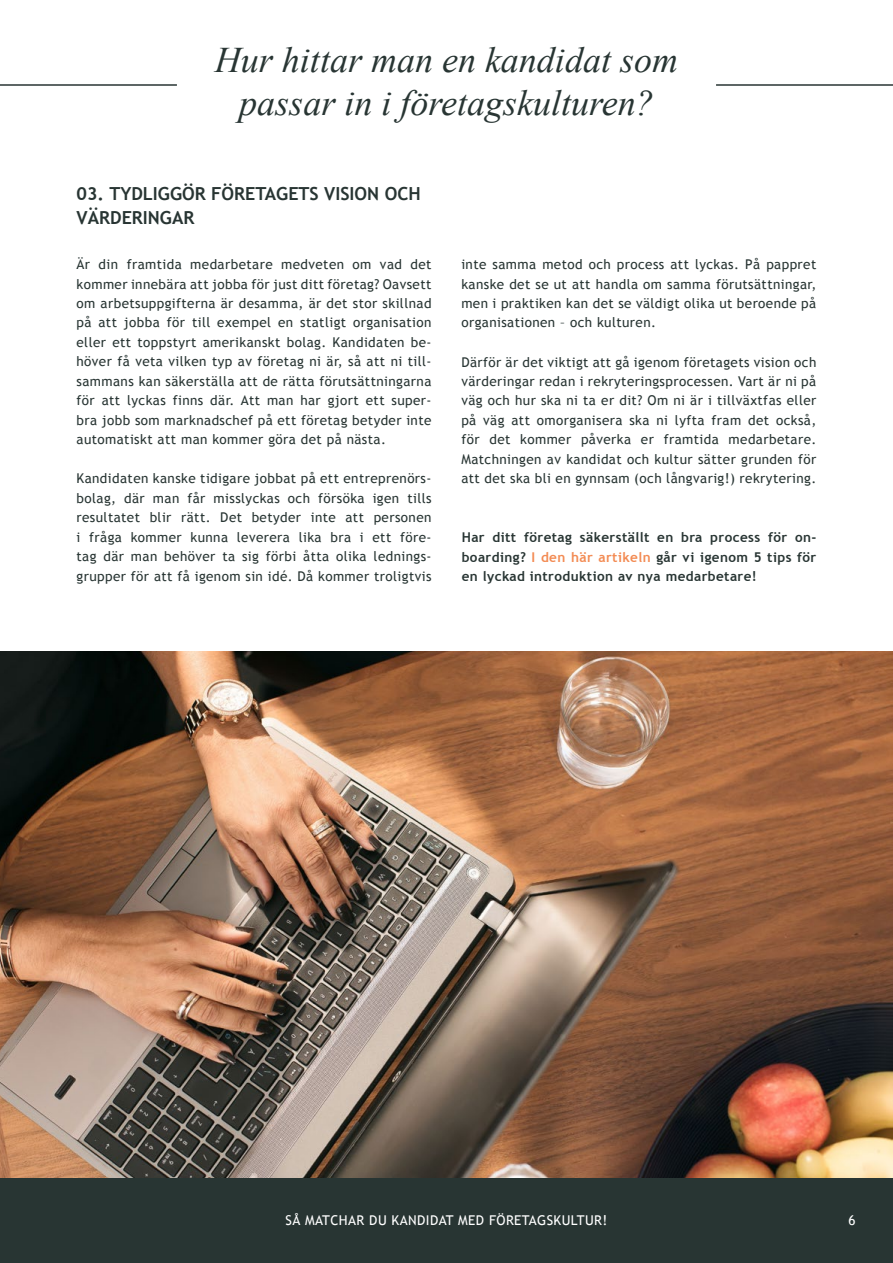
<style>
.page{position:relative;width:893px;height:1263px;background:#fff}
.page>*{position:absolute;margin:0;border:0;box-sizing:border-box;transform-origin:0 0}
.t1{font:italic 36px/43.2px "Times New Roman";color:#283533;text-align:center}
.t2{font:700 18px/24px "Trebuchet MS";color:#283533}
.t3{font:13.5px/19.5px "Trebuchet MS";letter-spacing:.03em;color:#283533;text-align:justify}
.t4{font:700 13.5px/19.5px "Trebuchet MS";letter-spacing:.03em;color:#283533;text-align:justify}
.t5{font:13.5px "Trebuchet MS";letter-spacing:.03em;color:#fff}
.s1{color:#f38b53}
</style>
<div class="page">
<div style="left:0;top:1178px;width:893px;height:85px;background:#283533"></div>
<img style="left:0;top:652px;width:893px;height:526px">
<hr style="left:0;top:84px;width:177px;height:2px;background:#283533">
<hr style="left:716px;top:84px;width:177px;height:2px;background:#283533">
<h1 class="t1" style="left:215px;top:37px;width:464px">Hur hittar man en kandidat som passar in i företagskulturen?</h1>
<h2 class="t2" style="left:77px;top:182px;width:346px">03. TYDLIGGÖR FÖRETAGETS VISION OCH<br>VÄRDERINGAR</h2>
<p class="t3" style="left:77px;top:255px;width:356px">Är din framtida medarbetare medveten om vad det kommer innebära att jobba för just ditt företag? Oavsett om arbetsuppgifterna är desamma, är det stor skillnad på att jobba för till exempel en statligt organisation eller ett toppstyrt amerikanskt bolag. Kandidaten be&shy;höver få veta vilken typ av företag ni är, så att ni till&shy;sammans kan säkerställa att de rätta förutsättningarna för att lyckas finns där. Att man har gjort ett super&shy;bra jobb som marknadschef på ett företag betyder inte automatiskt att man kommer göra det på nästa.</p>
<p class="t3" style="left:77px;top:469px;width:357px">Kandidaten kanske tidigare jobbat på ett entreprenörs&shy;bolag, där man får misslyckas och försöka igen tills resultatet blir rätt. Det betyder inte att personen i fråga kommer kunna leverera lika bra i ett före&shy;tag där man behöver ta sig förbi åtta olika lednings&shy;grupper för att få igenom sin idé. Då kommer troligtvis</p>
<p class="t3" style="left:461px;top:255px;width:356px">inte samma metod och process att lyckas. På pappret kanske det se ut att handla om samma förutsättningar, men i praktiken kan det se väldigt olika ut beroende på organisationen – och kulturen.</p>
<p class="t3" style="left:461px;top:352px;width:356px">Därför är det viktigt att gå igenom företagets vision och värderingar redan i rekryteringsprocessen. Vart är ni på väg och hur ska ni ta er dit? Om ni är i tillväxtfas eller på väg att omorganisera ska ni lyfta fram det också, för det kommer påverka er framtida medarbetare.<br>Matchningen av kandidat och kultur sätter grunden för att det ska bli en gynnsam (och långvarig!) rekrytering.</p>
<p class="t4" style="left:462px;top:528px;width:356px">Har ditt företag säkerställt en bra process för on&shy;boarding? <span class="s1">I den här artikeln</span> går vi igenom 5 tips för en lyckad introduktion av nya medarbetare!</p>
<p class="t5" style="left:285px;top:1212px;width:323px">SÅ MATCHAR DU KANDIDAT MED FÖRETAGSKULTUR!</p>
<p class="t5" style="left:848px;top:1212px;width:9px">6</p>
</div>
